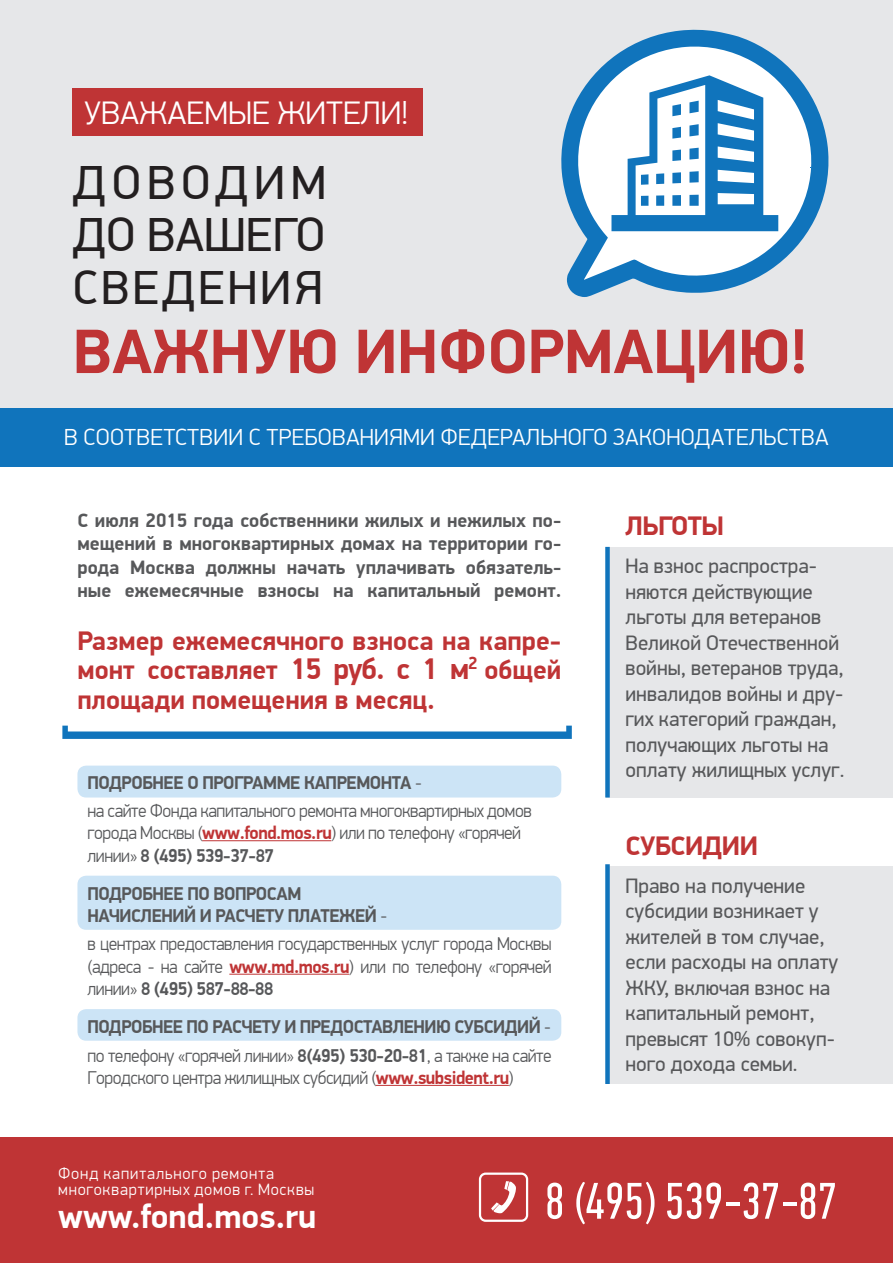
<style>
.page{position:relative;width:893px;height:1263px;background:#fff}
.page>*{position:absolute;margin:0;border:0;box-sizing:border-box;transform-origin:0 0}
.t1{font:700 62.85px "PF Din Display Pro";color:#bf3435}
.t2{font:51.45px "PF Din Text Comp Pro";color:#fff}
.t3{font:48px/52.5px "PF Din Display Pro";letter-spacing:.06em;color:#231f20;text-align:justify}
.t4{font:700 34.2px "PF Din Display Pro";color:#fff}
.t5{font:300 32.7px "PF Din Display Pro";color:#fff}
.t6{font:700 27px/29.4px "PF Din Display Pro";color:#bf3435;text-align:justify}
.t7{font:700 27px "PF Din Display Pro";letter-spacing:-.02em;color:#bf3435}
.t8{font:300 23.4px "PF Din Display Pro";letter-spacing:.01em;color:#fff}
.t9{font:21px/25.5px "PF Din Display Pro";color:#57585a}
.t10{font:700 19.5px/23.4px "PF Din Display Pro";color:#57585a;text-align:justify}
.t11{font:300 18.6px/22.4px "PF Din Display Pro";letter-spacing:-.025em;color:#57585a;scale:.96 1}
.t12{font:700 18.6px/22.4px "PF Din Display Pro";letter-spacing:-.03em;color:#57585a;scale:.96 1}
.t13{font:300 16.5px/16.5px "PF Din Display Pro";letter-spacing:.05em;color:#fff}
.s1{font-size:30px}
.s2{font-weight:700}
.s3{font-weight:700;color:#bf3435}
.s4{font-weight:300}
</style>
<div class="page">
<div style="left:606px;top:547px;width:287px;height:250px;background:#e6e7e9"></div>
<div style="left:606px;top:866px;width:287px;height:218px;background:#e6e7e9"></div>
<div style="left:0;top:0;width:893px;height:407px;background:#e6e7e9"></div>
<div style="left:0;top:408px;width:893px;height:58px;background:#1074bc"></div>
<div style="left:0;top:1137px;width:893px;height:126px;background:#bf3435"></div>
<div style="left:73px;top:88px;width:350px;height:48px;background:#bf3435"></div>
<svg style="left:62px;top:726px;width:510px;height:13px"></svg>
<div style="left:605px;top:547px;width:5px;height:250px;background:#1074bc"></div>
<div style="left:605px;top:864px;width:5px;height:220px;background:#1074bc"></div>
<svg style="left:561px;top:29px;width:268px;height:268px"></svg>
<svg style="left:611px;top:75px;width:167px;height:156px;background:#99c3e2"></svg>
<div style="left:479px;top:1172px;width:49px;height:50px;border:2px solid #fff;border-radius:6px"></div>
<svg style="left:491px;top:1181px;width:25px;height:32px"></svg>
<div style="left:77px;top:766px;width:484px;height:31px;background:#cce4f6;border-radius:9px"></div>
<div style="left:77px;top:876px;width:484px;height:54px;background:#cce4f6;border-radius:9px"></div>
<div style="left:77px;top:1009px;width:484px;height:32px;background:#cce4f6;border-radius:9px"></div>
<hr style="left:202px;top:840px;width:129px;height:1px;background:#bf3435">
<hr style="left:229px;top:974px;width:120px;height:1px;background:#bf3435">
<hr style="left:376px;top:1085px;width:133px;height:1px;background:#bf3435">
<h3 class="t5" style="left:85px;top:94px;width:325px">УВАЖАЕМЫЕ ЖИТЕЛИ!</h3>
<h3 class="t3" style="left:73px;top:157px;width:255px">ДОВОДИМ ДО ВАШЕГО СВЕДЕНИЯ</h3>
<h1 class="t1" style="left:73px;top:313px;width:736px">ВАЖНУЮ ИНФОРМАЦИЮ!</h1>
<p class="t8" style="left:64px;top:424px;width:766px">В СООТВЕТСТВИИ С ТРЕБОВАНИЯМИ ФЕДЕРАЛЬНОГО ЗАКОНОДАТЕЛЬСТВА</p>
<p class="t10" style="left:77px;top:509px;width:485px">С июля 2015 года собственники жилых и нежилых по&shy;мещений в многоквартирных домах на территории го&shy;рода Москва должны начать уплачивать обязатель&shy;ные ежемесячные взносы на капитальный ремонт.</p>
<h3 class="t6" style="left:77px;top:626px;width:485px">Размер ежемесячного взноса на капре&shy;монт составляет <span class="s1">15 руб. с 1 м</span><sup>2</sup> общей площади помещения в месяц.</h3>
<p class="t11" style="left:88px;top:768px;width:464px;line-height:28.2px"><span class="s2">ПОДРОБНЕЕ О ПРОГРАММЕ КАПРЕМОНТА</span> -<br>на сайте Фонда капитального ремонта многоквартирных домов</p>
<p class="t11" style="left:88px;top:822px;width:453px">города Москвы (<span class="s3">www.fond.mos.ru</span>) или по телефону «горячей линии» <span class="s2">8 (495) 539-37-87</span></p>
<p class="t12" style="left:88px;top:883px;width:314px">ПОДРОБНЕЕ ПО ВОПРОСАМ<br>НАЧИСЛЕНИЙ И РАСЧЕТУ ПЛАТЕЖЕЙ <span class="s4">-</span></p>
<p class="t11" style="left:88px;top:933px;width:485px;text-align:justify">в центрах предоставления государственных услуг города Москвы (адреса - на сайте <span class="s3">www.md.mos.ru</span>) или по телефону «горячей линии» <span class="s2">8 (495) 587-88-88</span></p>
<p class="t12" style="left:88px;top:1013px;width:485px;line-height:28.2px">ПОДРОБНЕЕ ПО РАСЧЕТУ И ПРЕДОСТАВЛЕНИЮ СУБСИДИЙ <span class="s4">- по телефону «горячей линии»</span> 8(495) 530-20-81<span class="s4">, а также на сайте</span></p>
<p class="t11" style="left:88px;top:1067px;width:445px">Городского центра жилищных субсидий (<span class="s3">www.subsident.ru</span>)</p>
<h3 class="t6" style="left:626px;top:512px;width:100px">ЛЬГОТЫ</h3>
<p class="t9" style="left:626px;top:553px;width:220px">На взнос распростра&shy;няются действующие льготы для ветеранов<br>Великой Отечественной войны, ветеранов труда, инвалидов войны и дру&shy;гих категорий граждан, получающих льготы на оплату жилищных услуг.</p>
<h3 class="t7" style="left:626px;top:829px;width:134px">СУБСИДИИ</h3>
<p class="t9" style="left:626px;top:873px;width:214px">Право на получение субсидии возникает у жителей в том случае, если расходы на оплату<br>ЖКУ, включая взнос на капитальный ремонт, превысят 10% совокуп&shy;ного дохода семьи.</p>
<p class="t13" style="left:58px;top:1165px;width:257px">Фонд капитального ремонта многоквартирных домов г. Москвы</p>
<h3 class="t4" style="left:58px;top:1196px;width:260px">www.fond.mos.ru</h3>
<h2 class="t2" style="left:545px;top:1172px;width:294px">8 (495) 539-37-87</h2>
</div>
